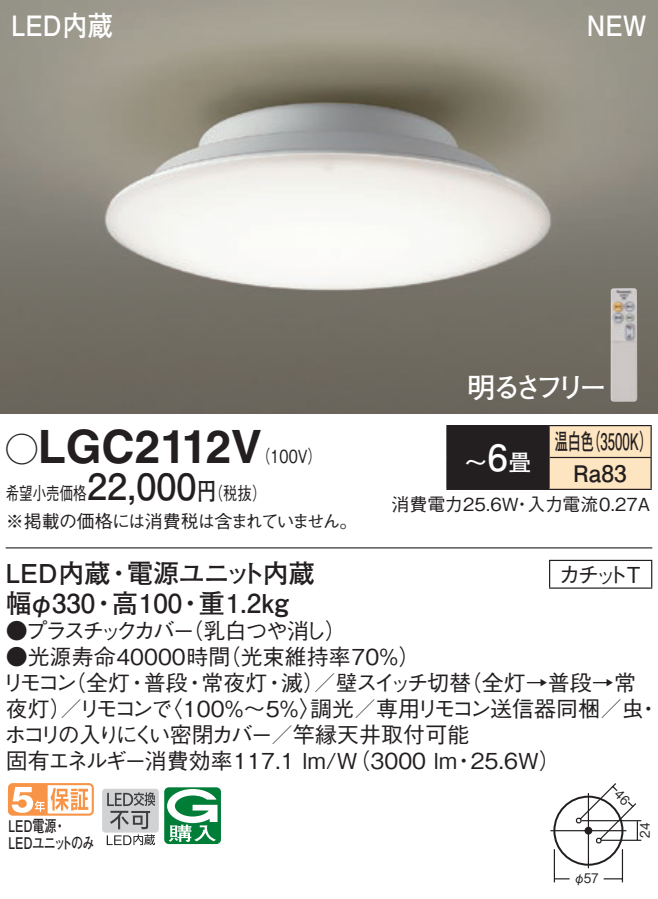
<style>
.page{position:relative;width:658px;height:899px;background:#fff}
.page>*{position:absolute;margin:0;border:0;box-sizing:border-box;transform-origin:0 0}
.t1{font:700 46px "Helvetica LT Std";color:#231f20}
.t2{font:700 36px "Futo Go B101 Pro";color:#231f20}
.t3{font:700 28px "Futo Go B101 Pro";color:#fff;scale:.9 1}
.t4{font:700 28px "Futo Go B101 Pro";color:#fff}
.t5{font:700 26px "Futo Go B101 Pro";color:#231f20}
.t6{font:700 26px "Futo Go B101 Pro";letter-spacing:-.05em;color:#231f20}
.t7{font:700 22.8px/32px "Futo Go B101 Pro";color:#231f20;scale:.58 1}
.t8{font:700 22.8px "Futo Go B101 Pro";color:#fff}
.t9{font:500 22px "Gothic BBB Pro";color:#231f20}
.t10{font:500 22px/26px "Gothic BBB Pro";letter-spacing:-.035em;color:#231f20}
.t11{font:500 22px "Gothic BBB Pro";letter-spacing:-.13em;color:#231f20}
.t12{font:500 22px "Gothic BBB Pro";letter-spacing:-.07em;color:#231f20}
.t13{font:500 18px/28px "Gothic BBB Pro";letter-spacing:-.04em;color:#231f20;scale:.75 1}
.t14{font:500 18px "Gothic BBB Pro";color:#231f20}
.t15{font:500 18px "Gothic BBB Pro";color:#231f20;scale:.8 1}
.t16{font:700 16px/16px "Futo Go B101 Pro";letter-spacing:-.005em;color:#231f20;scale:.75 1}
.t17{font:500 13.2px "Gothic BBB Pro";color:#231f20;scale:.9 1}
.s1{font-family:"Ford Classification 1";font-weight:400;font-size:32px}
.s2{font-family:"Futo Go B101 Pro";font-weight:700;font-size:24px}
.s3{font-size:36px}
</style>
<div class="page">
<div style="left:553px;top:795px;width:70px;height:70px;border:2px solid #231f20;border-radius:50%"></div>
<hr style="left:621px;top:849px;width:2px;height:33px;background:#231f20">
<hr style="left:553px;top:849px;width:2px;height:33px;background:#231f20">
<svg style="left:555px;top:878px;width:14px;height:1px"></svg>
<svg style="left:603px;top:878px;width:19px;height:1px"></svg>
<hr style="left:581px;top:820px;width:60px;height:1px;background:#231f20">
<hr style="left:601px;top:839px;width:40px;height:2px;background:#231f20">
<hr style="left:587px;top:793px;width:2px;height:75px;background:#231f20">
<hr style="left:550px;top:830px;width:76px;height:1px;background:#231f20">
<img style="left:0;top:0;width:658px;height:413px">
<svg style="left:8px;top:783px;width:86px;height:32px"></svg>
<div style="left:102px;top:788px;width:57px;height:44px;background:#d1d2d4;border-radius:3px"></div>
<svg style="left:107px;top:792px;width:48px;height:53px"></svg>
<hr style="left:6px;top:547px;width:646px;height:1px;background:#231f20">
<div style="left:447px;top:425px;width:102px;height:64px;background:#231f20"></div>
<svg style="left:549px;top:426px;width:101px;height:63px;background:#fae1be"></svg>
<hr style="left:549px;top:425px;width:102px;height:1px;background:#231f20">
<hr style="left:650px;top:426px;width:1px;height:31px;background:#231f20">
<hr style="left:446px;top:489px;width:103px;height:1px;background:#231f20">
<hr style="left:549px;top:457px;width:102px;height:1px;background:#231f20">
<hr style="left:650px;top:458px;width:1px;height:31px;background:#231f20">
<hr style="left:549px;top:489px;width:102px;height:1px;background:#231f20">
<hr style="left:446px;top:425px;width:103px;height:1px;background:#231f20">
<hr style="left:446px;top:426px;width:1px;height:31px;background:#231f20">
<hr style="left:446px;top:457px;width:1px;height:32px;background:#231f20">
<svg style="left:549px;top:561px;width:1px;height:26px"></svg>
<hr style="left:549px;top:560px;width:103px;height:1px;background:#231f20">
<svg style="left:651px;top:561px;width:1px;height:26px"></svg>
<hr style="left:549px;top:587px;width:103px;height:2px;background:#231f20">
<img style="left:610px;top:288px;width:27px;height:114px">
<svg style="left:164px;top:787px;width:57px;height:57px"></svg>
<svg style="left:574px;top:783px;width:64px;height:62px"></svg>
<p class="t3" style="left:11px;top:3px;width:114px">LED内蔵</p>
<p class="t3" style="left:586px;top:3px;width:68px">NEW</p>
<h1 class="t1" style="left:6px;top:418px;width:258px"><span class="s1">A</span>LGC2112V</h1>
<p class="t15" style="left:197px;top:479px;width:88px">（<span class="s2">円</span>税抜(</p>
<p class="t15" style="left:256px;top:441px;width:84px">（100 (V</p>
<h2 class="t2" style="left:87px;top:458px;width:111px">22,000</h2>
<p class="t13" style="left:6px;top:477px;width:471px">希望小売価格<br>※掲載の価格には消費税は含まれていません。</p>
<p class="t6" style="left:127px;top:552px;width:189px">電源ユニット内蔵</p>
<p class="t5" style="left:6px;top:552px;width:106px">LED内蔵</p>
<p class="t5" style="left:106px;top:552px;width:27px">・</p>
<p class="t4" style="left:467px;top:365px;width:141px">明るさフリー</p>
<p class="t8" style="left:464px;top:444px;width:68px">～ 畳<span class="s3">6</span></p>
<p class="t7" style="left:587px;top:422px;width:115px">（3500 (K</p>
<p class="t7" style="left:573px;top:422px;width:94px;text-indent:-19px">温白色<br>Ra83</p>
<p class="t14" style="left:391px;top:490px;width:129px">消費電力25.6W</p>
<p class="t14" style="left:527px;top:490px;width:124px">入力電流0.27A</p>
<p class="t14" style="left:513px;top:490px;width:19px">・</p>
<p class="t9" style="left:558px;top:556px;width:83px">カチットT</p>
<p class="t5" style="left:199px;top:582px;width:91px">重1.2kg</p>
<p class="t5" style="left:6px;top:582px;width:91px">幅φ330</p>
<p class="t9" style="left:6px;top:613px;width:63px">●プラ</p>
<p class="t12" style="left:134px;top:613px;width:177px">カバー乳白つや消</p>
<p class="t5" style="left:112px;top:582px;width:72px">高100</p>
<p class="t5" style="left:91px;top:582px;width:27px">・</p>
<p class="t5" style="left:178px;top:582px;width:27px">・</p>
<p class="t9" style="left:63px;top:613px;width:23px">ス</p>
<p class="t9" style="left:182px;top:613px;width:23px">（</p>
<p class="t9" style="left:304px;top:613px;width:44px">し）</p>
<p class="t9" style="left:6px;top:639px;width:416px">●光源寿命40000時（光束維持率7 ％0 ）</p>
<p class="t9" style="left:116px;top:613px;width:23px">ク</p>
<p class="t9" style="left:82px;top:613px;width:23px">チ</p>
<p class="t9" style="left:100px;top:613px;width:23px">ッ</p>
<p class="t9" style="left:208px;top:639px;width:23px">間</p>
<p class="t9" style="left:64px;top:665px;width:67px">（全灯</p>
<p class="t11" style="left:281px;top:665px;width:192px">滅／）壁スイッチ切替</p>
<p class="t9" style="left:460px;top:665px;width:177px">（全灯→普段→常</p>
<p class="t9" style="left:144px;top:665px;width:45px">普段</p>
<p class="t9" style="left:201px;top:665px;width:68px">常夜灯</p>
<p class="t9" style="left:2px;top:665px;width:76px">リモコン</p>
<p class="t9" style="left:126px;top:665px;width:24px">・</p>
<p class="t9" style="left:184px;top:665px;width:23px">・</p>
<p class="t9" style="left:263px;top:665px;width:23px">・</p>
<p class="t9" style="left:160px;top:691px;width:485px">〈100％～5％調光／専用リモコン送信器同梱／虫</p>
<p class="t9" style="left:300px;top:691px;width:23px">〉</p>
<p class="t10" style="left:4px;top:693px;width:466px">夜灯／）<br>ホコリの入りにくい密閉カバー／竿縁天井取付可能</p>
<p class="t9" style="left:79px;top:691px;width:96px">リモコンで</p>
<p class="t9" style="left:637px;top:691px;width:23px">・</p>
<p class="t9" style="left:6px;top:743px;width:453px">固有エネルギー消費効率117.1 lm （W/ 3000 lm</p>
<p class="t9" style="left:470px;top:743px;width:92px">25.6W(</p>
<p class="t9" style="left:453px;top:743px;width:23px">・</p>
<p class="t16" style="left:8px;top:816px;width:116px">LED電源<br>LEDユニットのみ</p>
<p class="t16" style="left:54px;top:816px;width:18px">・</p>
<p class="t17" style="left:573px;top:867px;width:29px">φ57</p>
<p class="t17" style="left:634px;top:837px;width:18px;rotate:-90deg">24</p>
</div>
